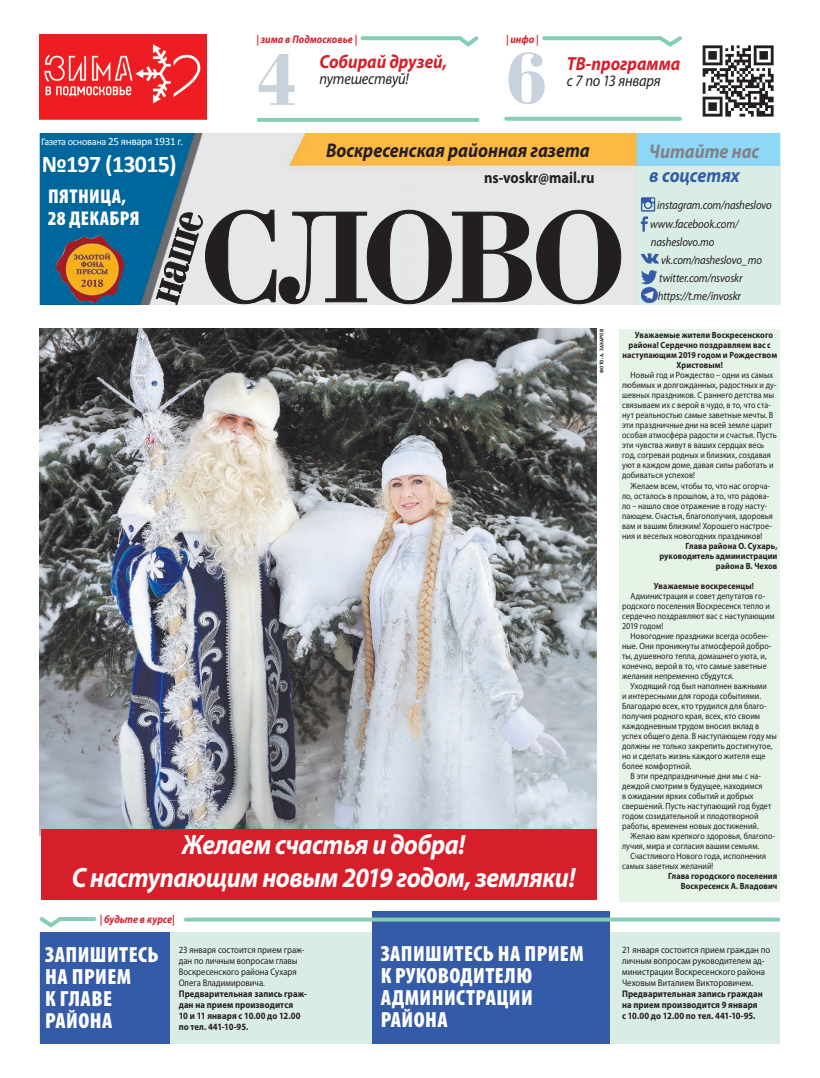
<style>
.page{position:relative;width:820px;height:1078px;background:#fff}
.page>*{position:absolute;margin:0;border:0;box-sizing:border-box;transform-origin:0 0}
.t1{font:700 136.7px "Bodoni C";letter-spacing:-.07em;color:#231f20;scale:.93 1}
.t2{font:700 76px "Bodoni C";color:#c7d2dc}
.t3{font:700 48.8px "Bodoni C";color:#231f20;scale:.83 1}
.t4{font:italic 700 28px/33.6px "Myriad Pro";letter-spacing:-.02em;color:#fff;text-align:center;scale:.9 1}
.t5{font:700 24px "Calibri";letter-spacing:-.03em;color:#fff}
.t6{font:900 condensed 22px/22px "Myriad Pro";letter-spacing:.02em;color:#fff}
.t7{font:900 condensed 20px/22px "Myriad Pro";letter-spacing:.02em;color:#fff}
.t8{font:italic 700 19.9px "Myriad Pro";color:#231f20;scale:.9 1}
.t9{font:italic 700 19.9px "Myriad Pro";color:#808285;scale:.9 1}
.t10{font:italic 700 19.9px "Myriad Pro";color:#345ba7;scale:.9 1}
.t11{font:italic 700 19px "Myriad Pro";letter-spacing:-.005em;color:#d71f2b;scale:.9 1}
.t12{font:italic 16px "Myriad Pro";letter-spacing:-.015em;color:#231f20;scale:.9 1}
.t13{font:700 16px "Myriad Pro";letter-spacing:-.005em;color:#231f20;scale:.9 1}
.t14{font:italic 12px/18px "Myriad Pro";letter-spacing:-.01em;color:#231f20;scale:.9 1}
.t15{font:italic 700 11px "Myriad Pro";color:#d71f2b;scale:.9 1}
.t16{font:10.2px "Calibri";letter-spacing:-.03em;color:#fff}
.t17{font:9.6px/11px "Myriad Pro";color:#231f20;scale:.9 1}
.t18{font:700 9.6px/11px "Myriad Pro";letter-spacing:.01em;color:#231f20;scale:.9 1}
.t19{font:9px/10px "Myriad Pro";letter-spacing:.005em;color:#231f20;scale:.9 1}
.t20{font:700 9px/10px "Myriad Pro";letter-spacing:.01em;color:#231f20;text-align:right;scale:.9 1}
.t21{font:700 5px "Plumb";color:#231f20}
.s1{font-size:11.1px}
</style>
<div class="page">
<svg style="left:504px;top:117px;width:177px;height:4px"></svg>
<hr style="left:256px;top:118px;width:223px;height:4px;background:#86cdb6;border-radius:2px">
<svg style="left:360px;top:36px;width:118px;height:11px"></svg>
<img style="left:40px;top:133px;width:740px;height:172px">
<img style="left:56px;top:235px;width:69px;height:68px">
<div style="left:636px;top:166px;width:144px;height:139px;background:#d9ede5"></div>
<svg style="left:640px;top:197px;width:15px;height:34px"></svg>
<svg style="left:641px;top:253px;width:18px;height:10px"></svg>
<svg style="left:641px;top:270px;width:16px;height:15px"></svg>
<img style="left:641px;top:286px;width:16px;height:17px">
<img style="left:702px;top:45px;width:72px;height:72px">
<div style="left:40px;top:931px;width:740px;height:112px;background:#d9ede5"></div>
<svg style="left:39px;top:917px;width:57px;height:10px"></svg>
<div style="left:40px;top:931px;width:130px;height:112px;background:#345ba7"></div>
<svg style="left:542px;top:36px;width:140px;height:11px"></svg>
<div style="left:619px;top:329px;width:161px;height:572px;background:#e6f3e7"></div>
<img style="left:40px;top:329px;width:556px;height:506px">
<img style="left:40px;top:34px;width:167px;height:86px">
<div style="left:372px;top:911px;width:237px;height:132px;background:#345ba7"></div>
<svg style="left:184px;top:917px;width:596px;height:4px;background:#8bcabb"></svg>
<div style="left:41px;top:829px;width:555px;height:70px;background:#d71f2b"></div>
<p class="t16" style="left:41px;top:137px;width:144px">Газета основана <span class="s1">25 января 1931 г.</span></p>
<h3 class="t5" style="left:42px;top:154px;width:136px">№197 (13015)</h3>
<p class="t15" style="left:256px;top:32px;width:113px">| зима в Подмосковье |</p>
<p class="t15" style="left:506px;top:32px;width:37px">| инфо |</p>
<h2 class="t2" style="left:254px;top:41px;width:46px">4</h2>
<h3 class="t11" style="left:319px;top:49px;width:143px">Собирай друзей,</h3>
<h3 class="t12" style="left:319px;top:68px;width:101px">путешествуй!</h3>
<h2 class="t2" style="left:504px;top:39px;width:45px">6</h2>
<h3 class="t11" style="left:566px;top:51px;width:127px">ТВ-программа</h3>
<h3 class="t12" style="left:566px;top:70px;width:106px">с 7 по 13 января</h3>
<h3 class="t8" style="left:326px;top:137px;width:294px">Воскресенская районная газета</h3>
<h3 class="t13" style="left:484px;top:167px;width:124px">ns-voskr@mail.ru</h3>
<h3 class="t9" style="left:649px;top:138px;width:124px">Читайте нас</h3>
<h3 class="t10" style="left:649px;top:162px;width:102px">в соцсетях</h3>
<h3 class="t7" style="left:48px;top:185px;width:93px">ПЯТНИЦА,<br>28 ДЕКАБРЯ</h3>
<h3 class="t14" style="left:649px;top:196px;width:137px;text-indent:7px">instagram.com/nasheslovo www.facebook.com/ nasheslovo.mo</h3>
<h3 class="t14" style="left:657px;top:250px;width:117px">vk.com/nasheslovo_mo twitter.com/nsvoskr https://t.me/invoskr</h3>
<h1 class="t1" style="left:199px;top:186px;width:462px">СЛОВО</h1>
<p class="t21" style="left:598px;top:372px;width:45px;rotate:-90deg">ФОТО: А. ЗАХАРОВ</p>
<h3 class="t3" style="left:137px;top:293px;width:114px;rotate:-73deg">наше</h3>
<p class="t20" style="left:634px;top:330px;width:155px">Уважаемые жители Воскресенского</p>
<p class="t20" style="left:628px;top:340px;width:160px">района! Сердечно поздравляем вас с</p>
<p class="t20" style="left:622px;top:350px;width:173px">наступающим 2019 годом и Рождеством</p>
<p class="t20" style="left:676px;top:360px;width:53px">Христовым!</p>
<p class="t19" style="left:622px;top:370px;width:173px;text-indent:9px">Новый год и Рождество – одни из самых любимых и долгожданных, радостных и ду&shy;шевных праздников. С раннего детства мы связываем их с верой в чудо, в то, что ста&shy;нут реальностью самые заветные мечты. В эти праздничные дни на всей земле царит особая атмосфера радости и счастья. Пусть эти чувства живут в ваших сердцах весь год, согревая родных и близких, создавая уют в каждом доме, давая силы работать и добиваться успехов!</p>
<p class="t19" style="left:622px;top:480px;width:169px;text-indent:9px">Желаем всем, чтобы то, что нас огорча&shy;ло, осталось в прошлом, а то, что радова&shy;ло – нашло свое отражение в году насту&shy;пающем. Счастья, благополучия, здоровья вам и вашим близким! Хорошего настрое&shy;ния и веселых новогодних праздников!</p>
<p class="t20" style="left:659px;top:540px;width:132px">Глава района О. Сухарь, руководитель администрации района В. Чехов</p>
<p class="t20" style="left:653px;top:580px;width:113px">Уважаемые воскресенцы!</p>
<p class="t19" style="left:622px;top:590px;width:171px;text-indent:9px">Администрация и совет депутатов го&shy;родского поселения Воскресенск тепло и сердечно поздравляют вас с наступающим<br>2019 годом!</p>
<p class="t19" style="left:622px;top:630px;width:167px;text-indent:9px">Новогодние праздники всегда особен&shy;ные. Они проникнуты атмосферой добро&shy;ты, душевного тепла, домашнего уюта, и, конечно, верой в то, что самые заветные желания непременно сбудутся.</p>
<p class="t19" style="left:630px;top:680px;width:153px">Уходящий год был наполнен важными</p>
<p class="t19" style="left:622px;top:690px;width:156px">и интересными для города событиями.</p>
<p class="t19" style="left:622px;top:700px;width:162px">Благодарю всех, кто трудился для благо-</p>
<p class="t19" style="left:622px;top:710px;width:155px">получия родного края, всех, кто своим</p>
<p class="t19" style="left:622px;top:720px;width:154px">каждодневным трудом вносил вклад в</p>
<p class="t19" style="left:622px;top:730px;width:173px">успех общего дела. В наступающем году мы</p>
<p class="t19" style="left:622px;top:740px;width:168px">должны не только закрепить достигнутое,</p>
<p class="t19" style="left:622px;top:750px;width:161px">но и сделать жизнь каждого жителя еще</p>
<p class="t19" style="left:622px;top:760px;width:79px">более комфортной.</p>
<p class="t19" style="left:630px;top:770px;width:146px">В эти предпраздничные дни мы с на-</p>
<p class="t19" style="left:622px;top:780px;width:157px">деждой смотрим в будущее, находимся</p>
<p class="t19" style="left:622px;top:790px;width:148px">в ожидании ярких событий и добрых</p>
<p class="t19" style="left:622px;top:800px;width:167px">свершений. Пусть наступающий год будет</p>
<p class="t19" style="left:622px;top:810px;width:153px">годом созидательной и плодотворной</p>
<p class="t19" style="left:622px;top:820px;width:153px">работы, временем новых достижений.</p>
<p class="t19" style="left:630px;top:830px;width:162px">Желаю вам крепкого здоровья, благопо-</p>
<p class="t19" style="left:622px;top:840px;width:154px">лучия, мира и согласия вашим семьям.</p>
<p class="t19" style="left:630px;top:850px;width:152px">Счастливого Нового года, исполнения</p>
<p class="t19" style="left:622px;top:860px;width:103px">самых заветных желаний!</p>
<p class="t20" style="left:667px;top:870px;width:123px">Глава городского поселения<br>Воскресенск А. Владович</p>
<h3 class="t4" style="left:72px;top:826px;width:561px">Желаем счастья и добра!<br>С наступающим новым 2019 годом, земляки!</h3>
<p class="t15" style="left:100px;top:912px;width:84px">| будьте в курсе|</p>
<h3 class="t6" style="left:45px;top:943px;width:115px">ЗАПИШИТЕСЬ<br>НА ПРИЕМ<br>К ГЛАВЕ<br>РАЙОНА</h3>
<p class="t17" style="left:179px;top:943px;width:141px">23 января состоится прием граж&shy;дан по личным вопросам главы<br>Воскресенского района Сухаря<br>Олега Владимировича.</p>
<p class="t18" style="left:179px;top:987px;width:144px">Предварительная запись граж&shy;дан на прием производится<br>10 и 11 января с 10.00 до 12.00 по тел. 441-10-95.</p>
<h3 class="t6" style="left:380px;top:943px;width:204px">ЗАПИШИТЕСЬ НА ПРИЕМ<br>К РУКОВОДИТЕЛЮ<br>АДМИНИСТРАЦИИ<br>РАЙОНА</h3>
<p class="t17" style="left:622px;top:943px;width:166px">21 января состоится прием граждан по личным вопросам руководителем ад&shy;министрации Воскресенского района Чеховым Виталием Викторовичем.</p>
<p class="t18" style="left:622px;top:987px;width:158px">Предварительная запись граждан на прием производится 9 января с 10.00 до 12.00 по тел. 441-10-95.</p>
</div>
